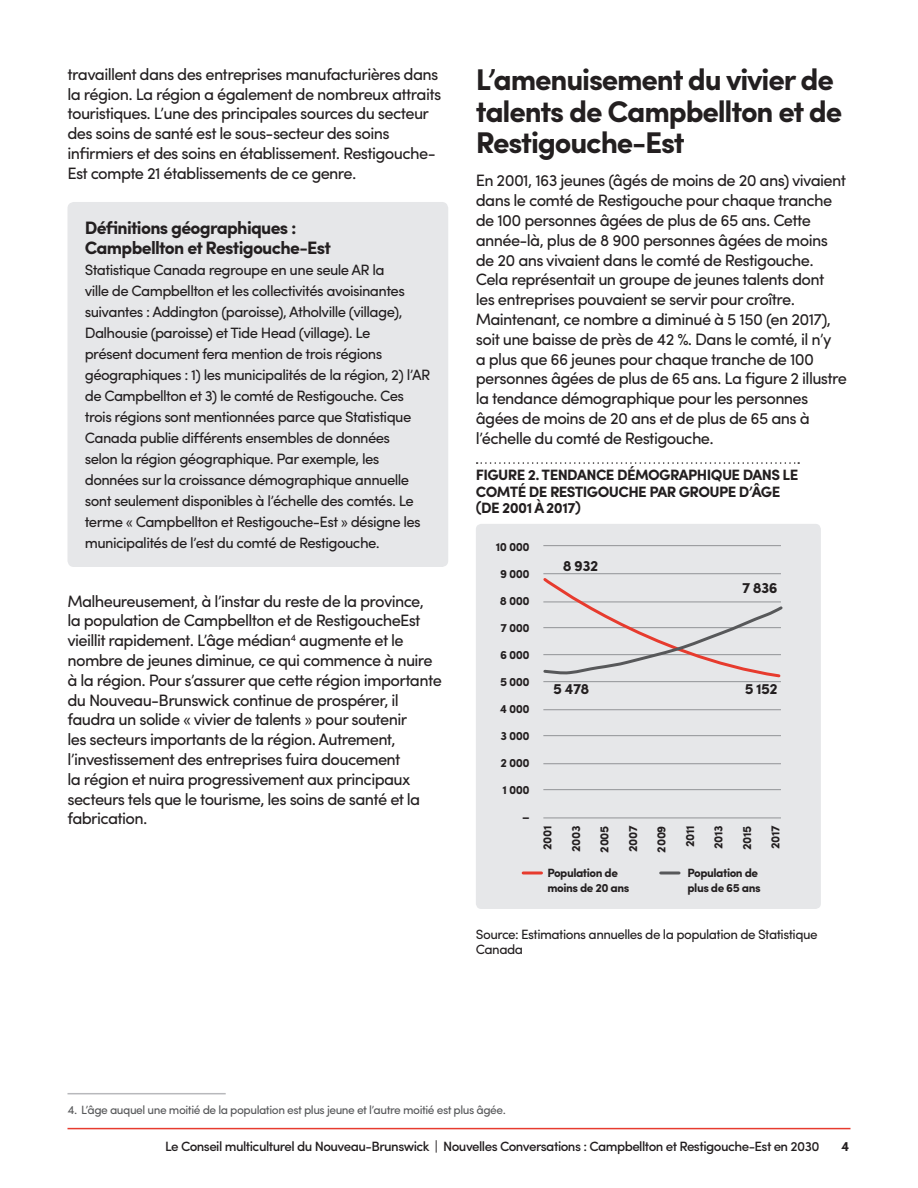
<style>
.page{position:relative;width:918px;height:1188px;background:#fff}
.page>*{position:absolute;margin:0;border:0;box-sizing:border-box;transform-origin:0 0}
.t1{font:700 30px/31.5px "Sofia Pro";letter-spacing:-.04em;color:#231f20}
.t2{font:700 18px/19.5px "Sofia Pro";letter-spacing:-.04em;color:#231f20}
.t3{font:16.5px/19.8px "Sofia Pro";letter-spacing:-.04em;color:#231f20}
.t4{font:15px/21px "Sofia Pro";letter-spacing:-.04em;color:#231f20}
.t5{font:700 15px/16.5px "Sofia Pro";letter-spacing:-.04em;color:#231f20}
.t6{font:500 13.5px "Sofia Pro";letter-spacing:-.04em;color:#231f20}
.t7{font:13.5px/15px "Sofia Pro";letter-spacing:-.04em;color:#231f20}
.t8{font:700 13.5px "Sofia Pro";color:#231f20}
.t9{font:700 12px/15px "Sofia Pro";letter-spacing:-.04em;color:#231f20}
.t10{font:12px "Sofia Pro";letter-spacing:-.04em;color:#57585a}
</style>
<div class="page">
<hr style="left:68px;top:1128px;width:782px;height:1px;background:#e73b2e">
<div style="left:68px;top:202px;width:380px;height:365px;background:#e6e7e9;border-radius:6px"></div>
<svg style="left:477px;top:462px;width:322px;height:2px"></svg>
<div style="left:476px;top:524px;width:345px;height:385px;background:#e6e7e9;border-radius:5px"></div>
<hr style="left:543px;top:573px;width:238px;height:1px;background:#919396">
<hr style="left:543px;top:545px;width:238px;height:1px;background:#919396">
<hr style="left:543px;top:681px;width:238px;height:1px;background:#919396">
<hr style="left:543px;top:709px;width:238px;height:1px;background:#919396">
<hr style="left:543px;top:735px;width:238px;height:1px;background:#919396">
<hr style="left:543px;top:763px;width:238px;height:1px;background:#919396">
<hr style="left:543px;top:789px;width:238px;height:1px;background:#919396">
<hr style="left:543px;top:818px;width:238px;height:1px;background:#919396">
<hr style="left:523px;top:872px;width:19px;height:3px;background:#e73b2e">
<hr style="left:661px;top:872px;width:18px;height:3px;background:#57585a">
<svg style="left:543px;top:578px;width:240px;height:100px"></svg>
<hr style="left:68px;top:1093px;width:158px;height:1px;background:#b8b9bc">
<p class="t3" style="left:68px;top:63px;width:375px">travaillent dans des entreprises manufacturières dans la région. La région a également de nombreux attraits touristiques. L’une des principales sources du secteur des soins de santé est le sous-secteur des soins infirmiers et des soins en établissement. Restigouche-Est compte 21 établissements de ce genre.</p>
<p class="t2" style="left:85px;top:217px;width:248px">Définitions géographiques :<br>Campbellton et Restigouche-Est</p>
<p class="t4" style="left:85px;top:258px;width:347px">Statistique Canada regroupe en une seule AR la<br>ville de Campbellton et les collectivités avoisinantes suivantes : Addington (paroisse), Atholville (village), Dalhousie (paroisse) et Tide Head (village). Le<br>présent document fera mention de trois régions géographiques : 1) les municipalités de la région, 2) l’AR de Campbellton et 3) le comté de Restigouche. Ces trois régions sont mentionnées parce que Statistique Canada publie différents ensembles de données<br>selon la région géographique. Par exemple, les données sur la croissance démographique annuelle sont seulement disponibles à l’échelle des comtés. Le terme « Campbellton et Restigouche-Est » désigne les municipalités de l’est du comté de Restigouche.</p>
<p class="t3" style="left:67px;top:590px;width:376px">Malheureusement, à l’instar du reste de la province,<br>la population de Campbellton et de RestigoucheEst vieillit rapidement. L’âge médian<sup>4</sup> augmente et le nombre de jeunes diminue, ce qui commence à nuire à la région. Pour s’assurer que cette région importante du Nouveau-Brunswick continue de prospérer, il faudra un solide « vivier de talents » pour soutenir<br>les secteurs importants de la région. Autrement, l’investissement des entreprises fuira doucement<br>la région et nuira progressivement aux principaux secteurs tels que le tourisme, les soins de santé et la fabrication.</p>
<h1 class="t1" style="left:476px;top:62px;width:368px">L’amenuisement du vivier de talents de Campbellton et de<br>Restigouche-Est</h1>
<p class="t3" style="left:476px;top:169px;width:373px">En 2001, 163 jeunes (âgés de moins de 20 ans) vivaient dans le comté de Restigouche pour chaque tranche de 100 personnes âgées de plus de 65 ans. Cette année-là, plus de 8 900 personnes âgées de moins de 20 ans vivaient dans le comté de Restigouche.<br>Cela représentait un groupe de jeunes talents dont les entreprises pouvaient se servir pour croître.<br>Maintenant, ce nombre a diminué à 5 150 (en 2017), soit une baisse de près de 42 %. Dans le comté, il n’y<br>a plus que 66 jeunes pour chaque tranche de 100 personnes âgées de plus de 65 ans. La figure 2 illustre la tendance démographique pour les personnes âgées de moins de 20 ans et de plus de 65 ans à l’échelle du comté de Restigouche.</p>
<p class="t5" style="left:476px;top:466px;width:324px">FIGURE 2. TENDANCE DÉMOGRAPHIQUE DANS LE<br>COMTÉ DE RESTIGOUCHE PAR GROUPE D’ÂGE (DE 2001 À 2017)</p>
<p class="t9" style="left:496px;top:538px;width:36px">10 000</p>
<p class="t9" style="left:500px;top:565px;width:31px">9 000</p>
<p class="t9" style="left:500px;top:592px;width:31px">8 000</p>
<p class="t9" style="left:501px;top:619px;width:31px">7 000</p>
<p class="t9" style="left:500px;top:646px;width:31px">6 000</p>
<p class="t9" style="left:500px;top:673px;width:31px">5 000</p>
<p class="t9" style="left:500px;top:700px;width:31px">4 000</p>
<p class="t9" style="left:500px;top:727px;width:31px">3 000</p>
<p class="t9" style="left:501px;top:754px;width:31px">2 000</p>
<p class="t9" style="left:503px;top:781px;width:29px">1 000</p>
<p class="t9" style="left:522px;top:808px;width:9px">–</p>
<p class="t5" style="left:563px;top:556px;width:37px">8 932</p>
<p class="t5" style="left:742px;top:579px;width:37px">7 836</p>
<p class="t5" style="left:553px;top:679px;width:38px">5 478</p>
<p class="t5" style="left:745px;top:679px;width:34px">5 152</p>
<p class="t9" style="left:539px;top:850px;width:26px;rotate:-90deg">2001</p>
<p class="t9" style="left:568px;top:852px;width:28px;rotate:-90deg">2003</p>
<p class="t9" style="left:596px;top:853px;width:29px;rotate:-90deg">2005</p>
<p class="t9" style="left:625px;top:852px;width:28px;rotate:-90deg">2007</p>
<p class="t9" style="left:653px;top:853px;width:29px;rotate:-90deg">2009</p>
<p class="t9" style="left:682px;top:847px;width:23px;rotate:-90deg">2011</p>
<p class="t9" style="left:710px;top:849px;width:25px;rotate:-90deg">2013</p>
<p class="t9" style="left:739px;top:850px;width:26px;rotate:-90deg">2015</p>
<p class="t9" style="left:767px;top:849px;width:25px;rotate:-90deg">2017</p>
<p class="t9" style="left:547px;top:865px;width:84px">Population de moins de 20 ans</p>
<p class="t9" style="left:688px;top:865px;width:75px">Population de plus de 65 ans</p>
<p class="t7" style="left:476px;top:926px;width:343px">Source: Estimations annuelles de la population de Statistique<br>Canada</p>
<p class="t10" style="left:68px;top:1101px;width:440px">4. L’âge auquel une moitié de la population est plus jeune et l’autre moitié est plus âgée.</p>
<p class="t6" style="left:165px;top:1136px;width:656px">Le Conseil multiculturel du Nouveau-Brunswick | Nouvelles Conversations : Campbellton et Restigouche-Est en 2030</p>
<p class="t8" style="left:841px;top:1136px;width:10px">4</p>
</div>
